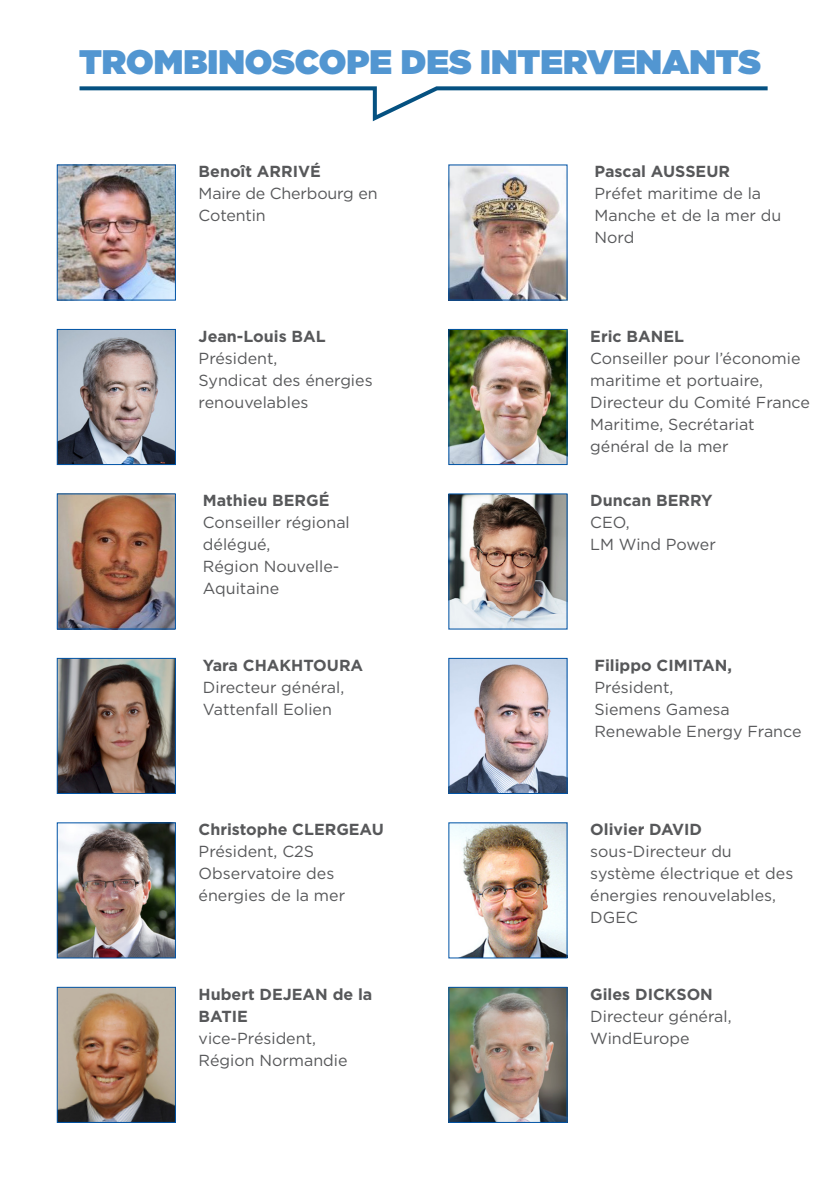
<style>
.page{position:relative;width:840px;height:1191px;background:#fff}
.page>*{position:absolute;margin:0;border:0;box-sizing:border-box;transform-origin:0 0}
.t1{font:900 34px "Gotham";color:#5296d1}
.t2{font:16px/22px "Gotham";color:#57585a}
.t3{font:700 16px/22px "Gotham";color:#57585a}
.s1{font-weight:400}
</style>
<div class="page">
<svg style="left:79px;top:86px;width:689px;height:35px"></svg>
<img style="left:59px;top:166px;width:115px;height:132px">
<div style="left:57px;top:164px;width:119px;height:136px;border:1px solid #0154a6"></div>
<img style="left:59px;top:495px;width:115px;height:132px">
<div style="left:57px;top:493px;width:119px;height:136px;border:1px solid #0154a6"></div>
<img style="left:59px;top:660px;width:115px;height:132px">
<div style="left:57px;top:658px;width:119px;height:136px;border:1px solid #0154a6"></div>
<img style="left:450px;top:495px;width:115px;height:132px">
<img style="left:59px;top:331px;width:115px;height:132px">
<div style="left:57px;top:329px;width:119px;height:136px;border:1px solid #0154a6"></div>
<img style="left:450px;top:331px;width:115px;height:132px">
<div style="left:448px;top:329px;width:119px;height:136px;border:1px solid #0154a6"></div>
<img style="left:450px;top:660px;width:115px;height:132px">
<div style="left:448px;top:658px;width:119px;height:136px;border:1px solid #0154a6"></div>
<img style="left:450px;top:166px;width:115px;height:132px">
<img style="left:450px;top:824px;width:115px;height:132px">
<img style="left:59px;top:824px;width:115px;height:132px">
<div style="left:57px;top:822px;width:119px;height:136px;border:1px solid #0154a6"></div>
<img style="left:59px;top:988px;width:115px;height:133px">
<div style="left:57px;top:986px;width:119px;height:137px;border:1px solid #0154a6"></div>
<img style="left:450px;top:988px;width:115px;height:133px">
<div style="left:448px;top:986px;width:119px;height:137px;border:1px solid #0154a6"></div>
<p class="t1" style="left:79px;top:37px;width:683px">TROMBINOSCOPE DES INTERVENANTS</p>
<p class="t3" style="left:198px;top:160px;width:124px">Benoît ARRIVÉ</p>
<p class="t2" style="left:198px;top:182px;width:180px">Maire de Cherbourg en<br>Cotentin</p>
<p class="t3" style="left:198px;top:325px;width:128px">Jean-Louis BAL<br><span class="s1">Président,</span></p>
<p class="t2" style="left:198px;top:369px;width:175px">Syndicat des énergies renouvelables</p>
<p class="t3" style="left:203px;top:489px;width:128px">Mathieu BERGÉ</p>
<p class="t2" style="left:203px;top:511px;width:148px">Conseiller régional délégué,</p>
<p class="t2" style="left:203px;top:555px;width:138px">Région Nouvelle-<br>Aquitaine</p>
<p class="t3" style="left:203px;top:654px;width:162px">Yara CHAKHTOURA</p>
<p class="t2" style="left:203px;top:675px;width:143px">Directeur général,<br>Vattenfall Eolien</p>
<p class="t3" style="left:198px;top:818px;width:187px">Christophe CLERGEAU<br><span class="s1">Président, C2S</span></p>
<p class="t2" style="left:198px;top:862px;width:148px">Observatoire des énergies de la mer</p>
<p class="t3" style="left:198px;top:982px;width:175px">Hubert DEJEAN de la<br>BATIE</p>
<p class="t2" style="left:198px;top:1026px;width:119px">vice-Président,</p>
<p class="t2" style="left:198px;top:1048px;width:150px">Région Normandie</p>
<p class="t3" style="left:594px;top:160px;width:137px">Pascal AUSSEUR</p>
<p class="t2" style="left:594px;top:182px;width:188px">Préfet maritime de la<br>Manche et de la mer du<br>Nord</p>
<p class="t3" style="left:590px;top:325px;width:95px">Eric BANEL</p>
<p class="t2" style="left:590px;top:347px;width:221px">Conseiller pour l’économie maritime et portuaire,<br>Directeur du Comité France<br>Maritime, Secrétariat général de la mer</p>
<p class="t3" style="left:590px;top:489px;width:124px">Duncan BERRY</p>
<p class="t2" style="left:590px;top:511px;width:41px">CEO,</p>
<p class="t2" style="left:590px;top:533px;width:127px">LM Wind Power</p>
<p class="t3" style="left:594px;top:654px;width:139px">Filippo CIMITAN,<br><span class="s1">Président,</span></p>
<p class="t2" style="left:594px;top:697px;width:208px">Siemens Gamesa<br>Renewable Energy France</p>
<p class="t3" style="left:590px;top:818px;width:113px">Olivier DAVID</p>
<p class="t2" style="left:590px;top:840px;width:204px">sous-Directeur du système électrique et des énergies renouvelables,<br>DGEC</p>
<p class="t3" style="left:590px;top:982px;width:124px">Giles DICKSON</p>
<p class="t2" style="left:590px;top:1004px;width:143px">Directeur général,<br>WindEurope</p>
</div>
